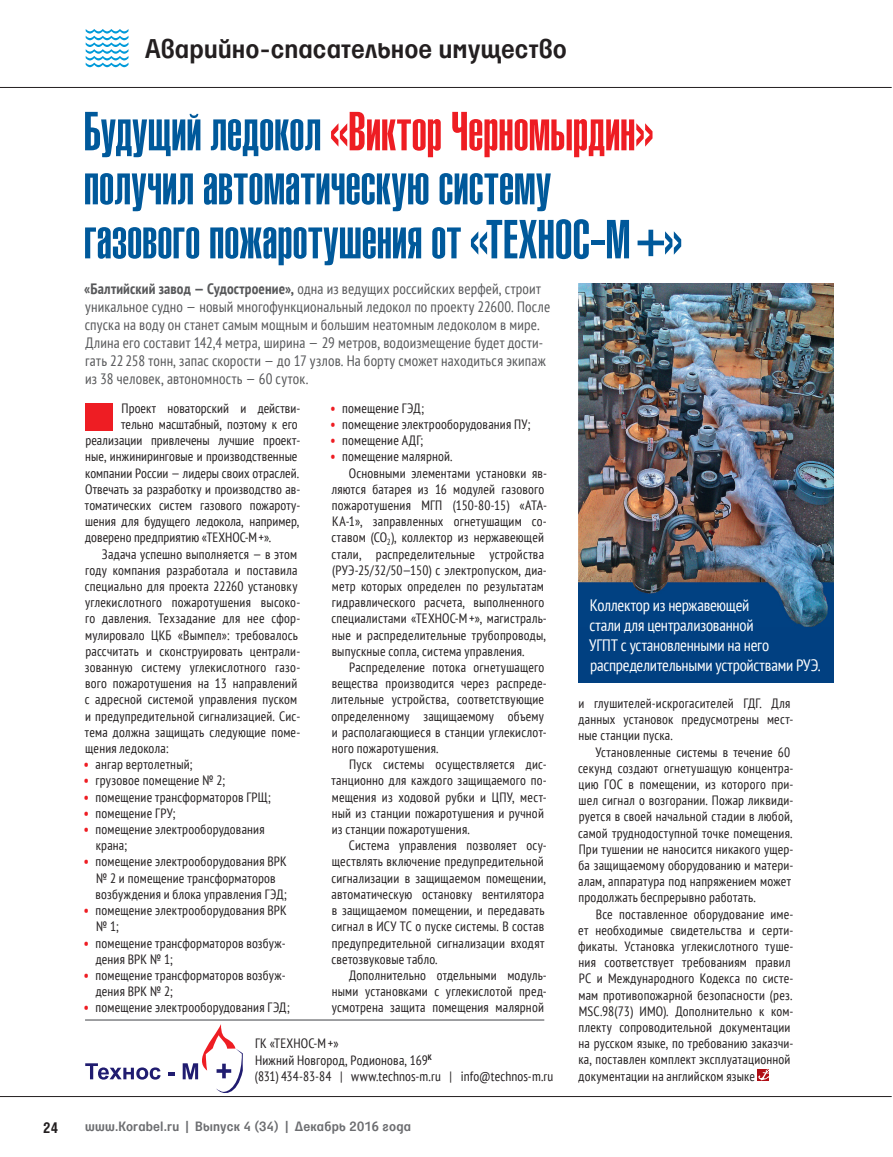
<style>
.page{position:relative;width:893px;height:1157px;background:#fff}
.page>*{position:absolute;margin:0;border:0;box-sizing:border-box;transform-origin:0 0}
.t1{font:54px/54px "Helios Ultra Compressed C";color:#00599b}
.t2{font:27px "Parangon 420 C";letter-spacing:.005em;color:#231f20}
.t3{font:condensed 16.5px/19.8px "PT Sans";letter-spacing:-.015em;color:#fff}
.t4{font:condensed 15px/18px "PT Sans";letter-spacing:.01em;color:#57585a}
.t5{font:700 15px "Helios Cond C";color:#231f20}
.t6{font:condensed 13.5px/16.2px "PT Sans";letter-spacing:.015em;color:#231f20}
.t7{font:13.5px "Parangon 420 C";letter-spacing:.015em;color:#6c6d70}
.s1{color:#ee1d23}
.s2{font-weight:700}
.s3{font-weight:700;color:#ee1d23}
</style>
<div class="page">
<hr style="left:0;top:1096px;width:892px;height:1px;background:#231f20">
<hr style="left:0;top:87px;width:892px;height:1px;background:#231f20">
<div style="left:578px;top:583px;width:255px;height:100px;background:#014081"></div>
<svg style="left:86px;top:29px;width:42px;height:38px"></svg>
<img style="left:578px;top:283px;width:255px;height:343px">
<svg style="left:758px;top:1069px;width:11px;height:11px"></svg>
<svg style="left:85px;top:1063px;width:76px;height:16px"></svg>
<svg style="left:169px;top:1072px;width:6px;height:3px"></svg>
<svg style="left:183px;top:1024px;width:60px;height:69px"></svg>
<hr style="left:85px;top:1019px;width:459px;height:1px;background:#808285">
<div style="left:85px;top:403px;width:28px;height:28px;background:#ee1d23"></div>
<h2 class="t2" style="left:145px;top:34px;width:424px">Аварийно-спасательное имущество</h2>
<h1 class="t1" style="left:84px;top:103px;width:600px">Будущий ледокол <span class="s1">«Виктор Черномырдин» </span>получил автоматическую систему<br>газового пожаротушения от «ТЕХНОС-М +»</h1>
<p class="t4" style="left:84px;top:279px;width:467px"><span class="s2">«Балтийский завод — Судостроение»,</span> одна из ведущих российских верфей, строит уникальное судно — новый многофункциональный ледокол по проекту 22600. После спуска на воду он станет самым мощным и большим неатомным ледоколом в мире.<br>Длина его составит 142,4 метра, ширина — 29 метров, водоизмещение будет дости&shy;гать 22 258 тонн, запас скорости — до 17 узлов. На борту сможет находиться экипаж из 38 человек, автономность — 60 суток.</p>
<p class="t6" style="left:122px;top:399px;width:180px">Проект новаторский и действи-</p>
<p class="t6" style="left:121px;top:416px;width:178px">тельно масштабный, поэтому к его</p>
<p class="t6" style="left:85px;top:432px;width:216px">реализации привлечены лучшие проект-</p>
<p class="t6" style="left:85px;top:448px;width:214px">ные, инжиниринговые и производственные</p>
<p class="t6" style="left:85px;top:464px;width:215px">компании России — лидеры своих отраслей.</p>
<p class="t6" style="left:85px;top:480px;width:217px">Отвечать за разработку и производство ав-</p>
<p class="t6" style="left:85px;top:497px;width:217px">томатических систем газового пожароту-</p>
<p class="t6" style="left:85px;top:513px;width:216px">шения для будущего ледокола, например,</p>
<p class="t6" style="left:85px;top:529px;width:188px">доверено предприятию «ТЕХНОС-М +».</p>
<p class="t6" style="left:102px;top:545px;width:197px">Задача успешно выполняется — в этом</p>
<p class="t6" style="left:85px;top:561px;width:214px">году компания разработала и поставила</p>
<p class="t6" style="left:85px;top:578px;width:214px">специально для проекта 22260 установку</p>
<p class="t6" style="left:85px;top:594px;width:217px">углекислотного пожаротушения высоко-</p>
<p class="t6" style="left:85px;top:610px;width:217px">го давления. Техзадание для нее сфор-</p>
<p class="t6" style="left:85px;top:626px;width:214px">мулировало ЦКБ «Вымпел»: требовалось</p>
<p class="t6" style="left:85px;top:642px;width:216px">рассчитать и сконструировать централи-</p>
<p class="t6" style="left:85px;top:659px;width:217px">зованную систему углекислотного газо-</p>
<p class="t6" style="left:85px;top:675px;width:214px">вого пожаротушения на 13 направлений</p>
<p class="t6" style="left:85px;top:691px;width:214px">с адресной системой управления пуском</p>
<p class="t6" style="left:85px;top:707px;width:217px">и предупредительной сигнализацией. Сис-</p>
<p class="t6" style="left:85px;top:723px;width:217px">тема должна защищать следующие поме-</p>
<p class="t6" style="left:85px;top:740px;width:85px">щения ледокола:</p>
<p class="t6" style="left:84px;top:756px;width:110px"><span class="s3">•</span> ангар вертолетный;</p>
<p class="t6" style="left:84px;top:772px;width:143px"><span class="s3">•</span> грузовое помещение № 2;</p>
<p class="t6" style="left:84px;top:788px;width:188px"><span class="s3">•</span> помещение трансформаторов ГРЩ;</p>
<p class="t6" style="left:84px;top:804px;width:93px"><span class="s3">•</span> помещение ГРУ;</p>
<p class="t6" style="left:96px;top:821px;width:170px;text-indent:-12px"><span class="s3">•</span> помещение электрооборудования крана;</p>
<p class="t6" style="left:96px;top:853px;width:193px;text-indent:-12px"><span class="s3">•</span> помещение электрооборудования ВРК № 2 и помещение трансформаторов возбуждения и блока управления ГЭД;</p>
<p class="t6" style="left:96px;top:902px;width:192px;text-indent:-12px"><span class="s3">•</span> помещение электрооборудования ВРК № 1;</p>
<p class="t6" style="left:96px;top:934px;width:191px;text-indent:-12px"><span class="s3">•</span> помещение трансформаторов возбуж&shy;дения ВРК № 1;</p>
<p class="t6" style="left:96px;top:966px;width:191px;text-indent:-12px"><span class="s3">•</span> помещение трансформаторов возбуж&shy;дения ВРК № 2;</p>
<p class="t6" style="left:84px;top:999px;width:207px"><span class="s3">•</span> помещение электрооборудования ГЭД;</p>
<p class="t6" style="left:330px;top:399px;width:95px"><span class="s3">•</span> помещение ГЭД;</p>
<p class="t6" style="left:330px;top:416px;width:201px"><span class="s3">•</span> помещение электрооборудования ПУ;</p>
<p class="t6" style="left:330px;top:432px;width:94px"><span class="s3">•</span> помещение АДГ;</p>
<p class="t6" style="left:330px;top:448px;width:124px"><span class="s3">•</span> помещение малярной.</p>
<p class="t6" style="left:349px;top:464px;width:200px">Основными элементами установки яв-</p>
<p class="t6" style="left:332px;top:480px;width:214px">ляются батарея из 16 модулей газового</p>
<p class="t6" style="left:332px;top:497px;width:217px">пожаротушения МГП (150-80-15) «АТА-</p>
<p class="t6" style="left:332px;top:513px;width:216px">КА-1», заправленных огнетушащим со-</p>
<p class="t6" style="left:331px;top:529px;width:214px">ставом (СО<sub>2</sub>), коллектор из нержавеющей</p>
<p class="t6" style="left:331px;top:545px;width:214px">стали, распределительные устройства</p>
<p class="t6" style="left:332px;top:561px;width:216px">(РУЭ-25/32/50—150) с электропуском, диа-</p>
<p class="t6" style="left:332px;top:578px;width:214px">метр которых определен по результатам</p>
<p class="t6" style="left:332px;top:594px;width:214px">гидравлического расчета, выполненного</p>
<p class="t6" style="left:331px;top:610px;width:217px">специалистами «ТЕХНОС-М +», магистраль-</p>
<p class="t6" style="left:332px;top:626px;width:216px">ные и распределительные трубопроводы,</p>
<p class="t6" style="left:332px;top:642px;width:195px">выпускные сопла, система управления.</p>
<p class="t6" style="left:349px;top:659px;width:197px">Распределение потока огнетушащего</p>
<p class="t6" style="left:332px;top:675px;width:217px">вещества производится через распреде-</p>
<p class="t6" style="left:332px;top:691px;width:214px">лительные устройства, соответствующие</p>
<p class="t6" style="left:331px;top:707px;width:214px">определенному защищаемому объему</p>
<p class="t6" style="left:332px;top:723px;width:217px">и располагающиеся в станции углекислот-</p>
<p class="t6" style="left:332px;top:740px;width:108px">ного пожаротушения.</p>
<p class="t6" style="left:349px;top:756px;width:199px">Пуск системы осуществляется дис-</p>
<p class="t6" style="left:332px;top:772px;width:217px">танционно для каждого защищаемого по-</p>
<p class="t6" style="left:332px;top:788px;width:217px">мещения из ходовой рубки и ЦПУ, мест-</p>
<p class="t6" style="left:332px;top:804px;width:214px">ный из станции пожаротушения и ручной</p>
<p class="t6" style="left:332px;top:821px;width:139px">из станции пожаротушения.</p>
<p class="t6" style="left:349px;top:837px;width:200px">Система управления позволяет осу-</p>
<p class="t6" style="left:332px;top:853px;width:214px">ществлять включение предупредительной</p>
<p class="t6" style="left:331px;top:869px;width:216px">сигнализации в защищаемом помещении,</p>
<p class="t6" style="left:332px;top:885px;width:214px">автоматическую остановку вентилятора</p>
<p class="t6" style="left:332px;top:902px;width:214px">в защищаемом помещении, и передавать</p>
<p class="t6" style="left:331px;top:918px;width:214px">сигнал в ИСУ ТС о пуске системы. В состав</p>
<p class="t6" style="left:332px;top:934px;width:214px">предупредительной сигнализации входят</p>
<p class="t6" style="left:331px;top:950px;width:108px">светозвуковые табло.</p>
<p class="t6" style="left:349px;top:966px;width:199px">Дополнительно отдельными модуль-</p>
<p class="t6" style="left:332px;top:983px;width:217px">ными установками с углекислотой пред-</p>
<p class="t6" style="left:332px;top:999px;width:214px">усмотрена защита помещения малярной</p>
<p class="t6" style="left:255px;top:1035px;width:300px">ГК «ТЕХНОС-М +»<br>Нижний Новгород, Родионова, 169<sup>К<br></sup>(831) 434-83-84 | www.technos-m.ru | info@technos-m.ru</p>
<p class="t5" style="left:43px;top:1118px;width:16px">24</p>
<p class="t7" style="left:85px;top:1119px;width:327px">www.Korabel.ru | Выпуск 4 (34) | Декабрь 2016 года</p>
<p class="t3" style="left:589px;top:595px;width:233px">Коллектор из нержавеющей<br>стали для централизованной<br>УГПТ с установленными на него распределительными устройствами РУЭ.</p>
<p class="t6" style="left:578px;top:694px;width:217px">и глушителей-искрогасителей ГДГ. Для данных установок предусмотрены мест&shy;ные станции пуска.</p>
<p class="t6" style="left:578px;top:743px;width:217px;text-indent:17px">Установленные системы в течение 60 секунд создают огнетушащую концентра&shy;цию ГОС в помещении, из которого при&shy;шел сигнал о возгорании. Пожар ликвиди&shy;руется в своей начальной стадии в любой, самой труднодоступной точке помещения.<br>При тушении не наносится никакого ущер&shy;ба защищаемому оборудованию и матери&shy;алам, аппаратура под напряжением может продолжать беспрерывно работать.</p>
<p class="t6" style="left:578px;top:905px;width:217px;text-indent:18px">Все поставленное оборудование име&shy;ет необходимые свидетельства и серти&shy;фикаты. Установка углекислотного туше&shy;ния соответствует требованиям правил РС и Международного Кодекса по систе&shy;мам противопожарной безопасности (рез.<br>MSC.98(73) ИМО). Дополнительно к ком&shy;плекту сопроводительной документации на русском языке, по требованию заказчи&shy;ка, поставлен комплект эксплуатационной документации на английском языке</p>
</div>
